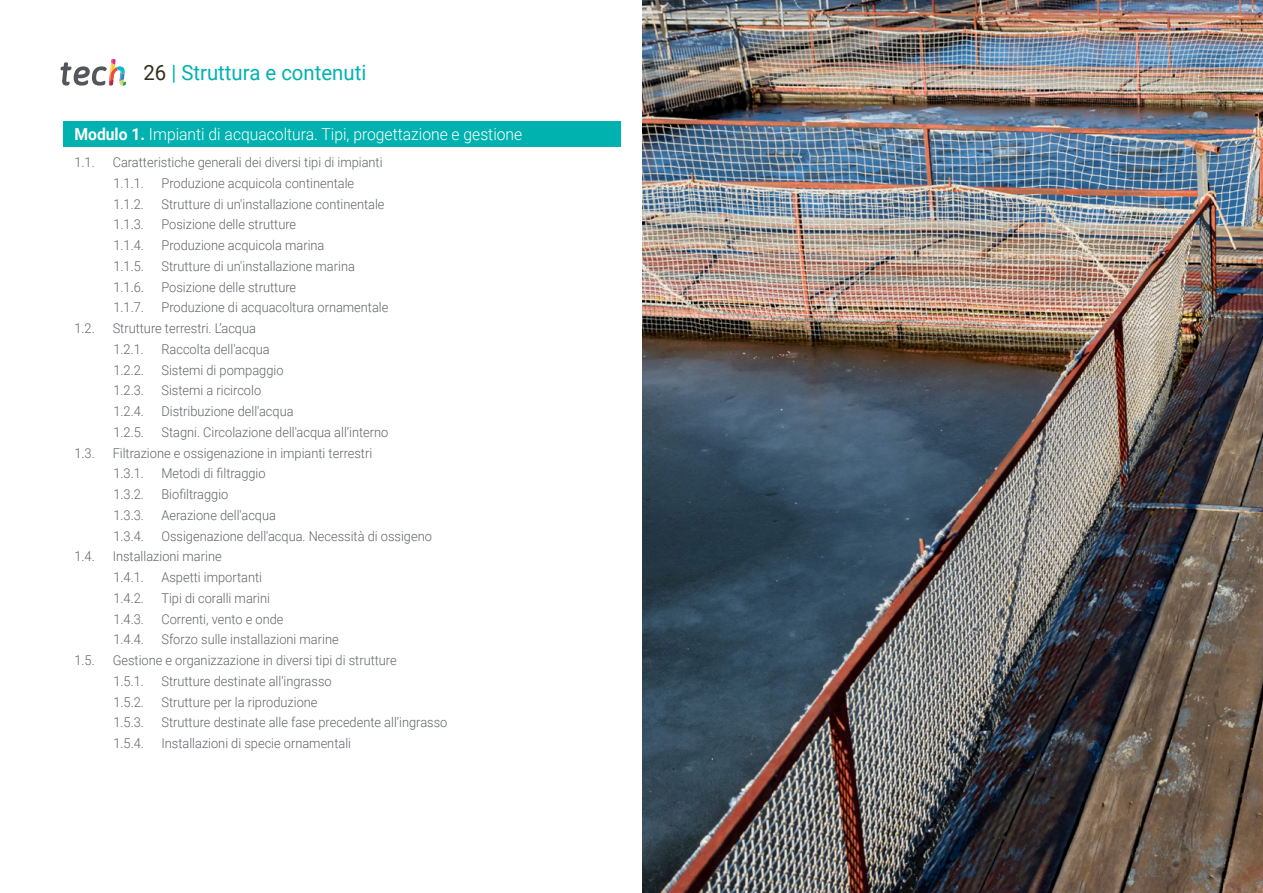
<style>
.page{position:relative;width:1263px;height:893px;background:#fff}
.page>*{position:absolute;margin:0;border:0;box-sizing:border-box;transform-origin:0 0}
.t1{font:21px "Roboto";color:#00b2af}
.t2{font:300 16.5px "Roboto";color:#fff;scale:.95 1}
.t3{font:300 13.5px/20.7px "Roboto";color:#61646a;scale:.95 1}
.s1{color:#312e20}
.s2{font-weight:700}
</style>
<div class="page">
<svg style="left:61px;top:59px;width:65px;height:27px"></svg>
<img style="left:642px;top:0;width:621px;height:893px">
<div style="left:63px;top:121px;width:558px;height:25px;background:#00b2af"></div>
<h1 class="t1" style="left:144px;top:57px;width:224px"><span class="s1">26</span> | Struttura e contenuti</h1>
<p class="t2" style="left:74px;top:123px;width:473px"><span class="s2">Modulo 1.</span> Impianti di acquacoltura. Tipi, progettazione e gestione</p>
<p class="t3" style="left:74px;top:151px;width:23px">1.1.</p>
<p class="t3" style="left:113px;top:151px;width:286px">Caratteristiche generali dei diversi tipi di impianti<br>1.1.1.</p>
<p class="t3" style="left:161px;top:172px;width:204px">Produzione acquicola continentale</p>
<p class="t3" style="left:113px;top:193px;width:34px">1.1.2.</p>
<p class="t3" style="left:161px;top:193px;width:236px">Strutture di un'installazione continentale</p>
<p class="t3" style="left:113px;top:214px;width:34px">1.1.3.</p>
<p class="t3" style="left:161px;top:214px;width:143px">Posizione delle strutture</p>
<p class="t3" style="left:113px;top:234px;width:34px">1.1.4.</p>
<p class="t3" style="left:161px;top:234px;width:173px">Produzione acquicola marina</p>
<p class="t3" style="left:113px;top:255px;width:34px">1.1.5.</p>
<p class="t3" style="left:161px;top:255px;width:205px">Strutture di un'installazione marina</p>
<p class="t3" style="left:113px;top:276px;width:34px">1.1.6.</p>
<p class="t3" style="left:161px;top:276px;width:143px">Posizione delle strutture</p>
<p class="t3" style="left:113px;top:297px;width:34px">1.1.7.</p>
<p class="t3" style="left:161px;top:297px;width:240px">Produzione di acquacoltura ornamentale</p>
<p class="t3" style="left:74px;top:317px;width:23px">1.2.</p>
<p class="t3" style="left:113px;top:317px;width:152px">Strutture terrestri. L’acqua<br>1.2.1.</p>
<p class="t3" style="left:161px;top:338px;width:116px">Raccolta dell'acqua</p>
<p class="t3" style="left:113px;top:359px;width:34px">1.2.2.</p>
<p class="t3" style="left:161px;top:359px;width:130px">Sistemi di pompaggio</p>
<p class="t3" style="left:113px;top:380px;width:34px">1.2.3.</p>
<p class="t3" style="left:161px;top:380px;width:106px">Sistemi a ricircolo</p>
<p class="t3" style="left:113px;top:400px;width:34px">1.2.4.</p>
<p class="t3" style="left:161px;top:400px;width:141px">Distribuzione dell'acqua</p>
<p class="t3" style="left:113px;top:421px;width:34px">1.2.5.</p>
<p class="t3" style="left:161px;top:421px;width:240px">Stagni. Circolazione dell'acqua all’interno</p>
<p class="t3" style="left:74px;top:442px;width:23px">1.3.</p>
<p class="t3" style="left:113px;top:442px;width:275px">Filtrazione e ossigenazione in impianti terrestri<br>1.3.1.</p>
<p class="t3" style="left:161px;top:463px;width:111px">Metodi di filtraggio</p>
<p class="t3" style="left:113px;top:483px;width:34px">1.3.2.</p>
<p class="t3" style="left:161px;top:483px;width:72px">Biofiltraggio</p>
<p class="t3" style="left:113px;top:504px;width:34px">1.3.3.</p>
<p class="t3" style="left:161px;top:504px;width:122px">Aerazione dell'acqua</p>
<p class="t3" style="left:113px;top:525px;width:34px">1.3.4.</p>
<p class="t3" style="left:161px;top:525px;width:286px">Ossigenazione dell'acqua. Necessità di ossigeno</p>
<p class="t3" style="left:74px;top:546px;width:23px">1.4.</p>
<p class="t3" style="left:113px;top:546px;width:116px">Installazioni marine<br>1.4.1.</p>
<p class="t3" style="left:161px;top:566px;width:107px">Aspetti importanti</p>
<p class="t3" style="left:113px;top:587px;width:34px">1.4.2.</p>
<p class="t3" style="left:161px;top:587px;width:116px">Tipi di coralli marini</p>
<p class="t3" style="left:113px;top:608px;width:34px">1.4.3.</p>
<p class="t3" style="left:161px;top:608px;width:130px">Correnti, vento e onde</p>
<p class="t3" style="left:113px;top:629px;width:34px">1.4.4.</p>
<p class="t3" style="left:161px;top:629px;width:188px">Sforzo sulle installazioni marine</p>
<p class="t3" style="left:74px;top:649px;width:23px">1.5.</p>
<p class="t3" style="left:113px;top:649px;width:301px">Gestione e organizzazione in diversi tipi di strutture<br>1.5.1.</p>
<p class="t3" style="left:161px;top:670px;width:181px">Strutture destinate all'ingrasso</p>
<p class="t3" style="left:113px;top:691px;width:34px">1.5.2.</p>
<p class="t3" style="left:161px;top:691px;width:166px">Strutture per la riproduzione</p>
<p class="t3" style="left:113px;top:712px;width:34px">1.5.3.</p>
<p class="t3" style="left:161px;top:712px;width:302px">Strutture destinate alle fase precedente all’ingrasso</p>
<p class="t3" style="left:113px;top:732px;width:34px">1.5.4.</p>
<p class="t3" style="left:161px;top:732px;width:201px">Installazioni di specie ornamentali</p>
</div>
